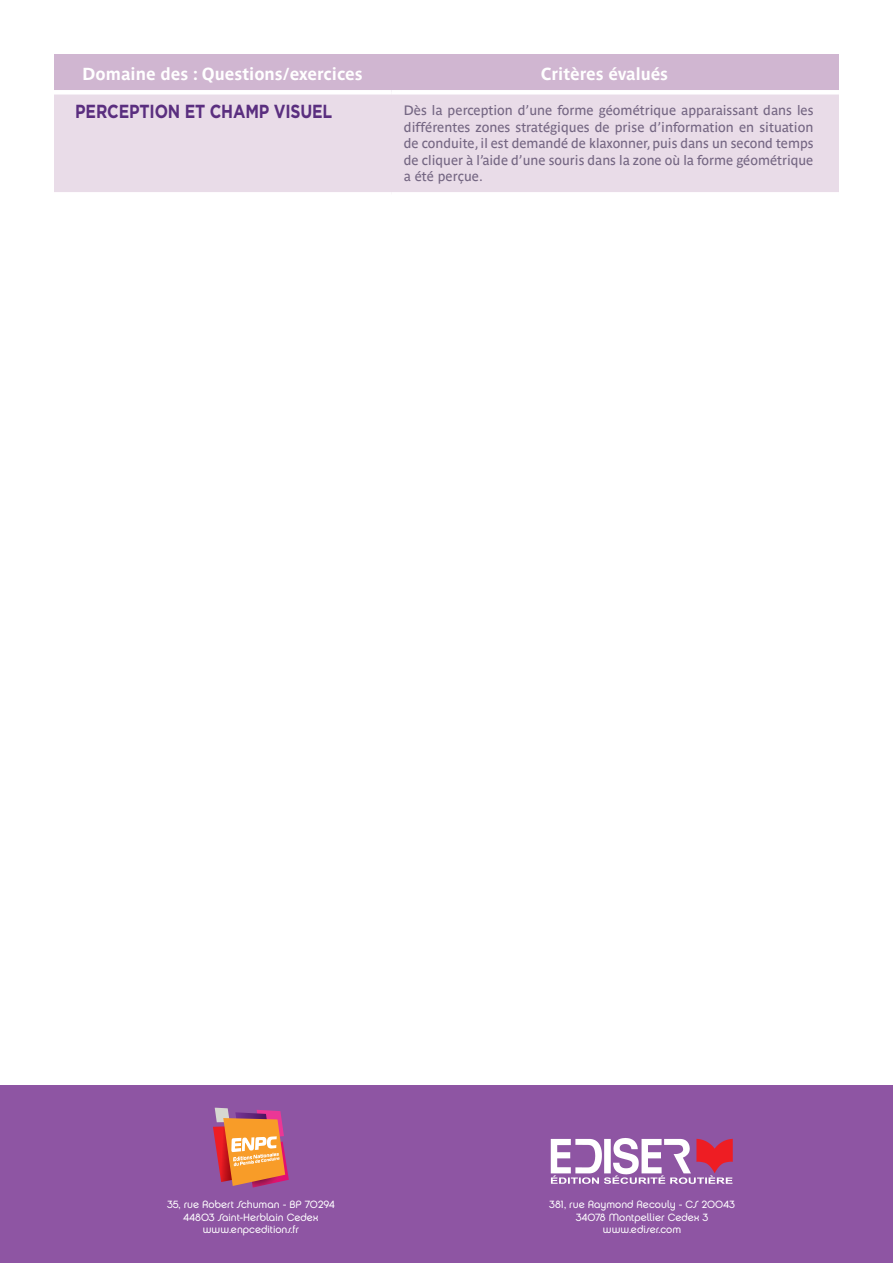
<style>
.page{position:relative;width:893px;height:1263px;background:#fff}
.page>*{position:absolute;margin:0;border:0;box-sizing:border-box;transform-origin:0 0}
.t1{font:700 18.9px "Gotham";letter-spacing:-.01em;color:#5a2e7f;scale:.83 1}
.t2{font:700 17.25px "Parisine";color:#fff}
.t3{font:13.5px/16.5px "Parisine";color:#746682;text-align:justify}
.t4{font:10.5px/12.6px "Chalet London Nineteen Seventy";color:#fff;text-align:center}
</style>
<div class="page">
<div style="left:54px;top:54px;width:785px;height:36px;background:#d0b6d1"></div>
<div style="left:54px;top:95px;width:785px;height:97px;background:#e9dce8"></div>
<div style="left:0;top:1086px;width:893px;height:177px;background:#8e55a3"></div>
<svg style="left:213px;top:1108px;width:76px;height:79px"></svg>
<svg style="left:551px;top:1138px;width:182px;height:46px"></svg>
<p class="t2" style="left:83px;top:63px;width:282px">Domaine des : Questions/exercices</p>
<p class="t2" style="left:541px;top:63px;width:129px">Critères évalués</p>
<h1 class="t1" style="left:75px;top:98px;width:311px">PERCEPTION ET CHAMP VISUEL</h1>
<p class="t3" style="left:404px;top:102px;width:411px">Dès la perception d’une forme géométrique apparaissant dans les différentes zones stratégiques de prise d’information en situation de conduite, il est demandé de klaxonner, puis dans un second temps de cliquer à l’aide d’une souris dans la zone où la forme géométrique a été perçue.</p>
<p class="t4" style="left:167px;top:1198px;width:169px">35, rue Robert Schuman - BP 70294<br>44803 Saint-Herblain Cedex www.enpceditions.fr</p>
<p class="t4" style="left:549px;top:1198px;width:187px">381, rue Raymond Recouly - CS 20043<br>34078 Montpellier Cedex 3 www.ediser.com</p>
</div>
